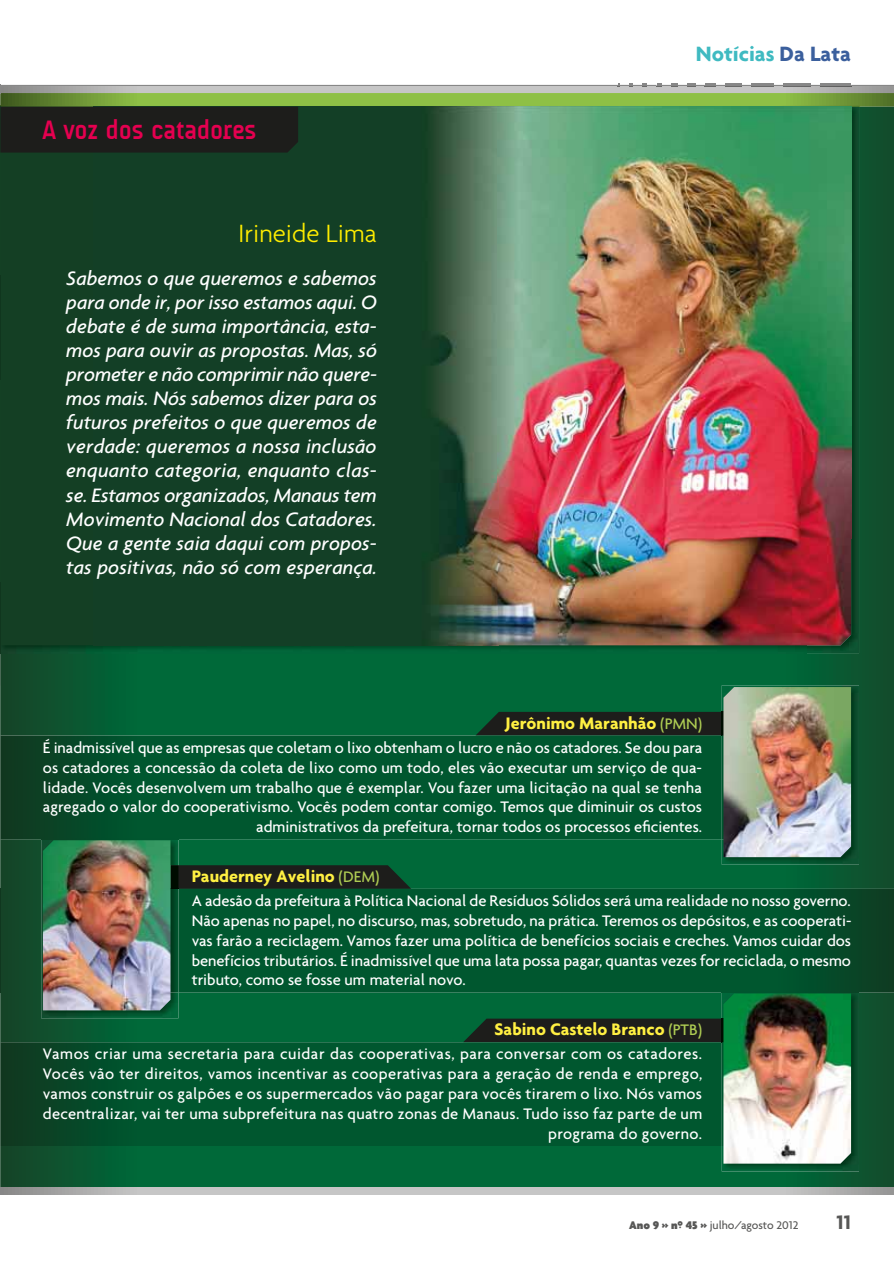
<style>
.page{position:relative;width:894px;height:1264px;background:#fff}
.page>*{position:absolute;margin:0;border:0;box-sizing:border-box;transform-origin:0 0}
.t1{font:700 27px "A Udimat";letter-spacing:-.01em;color:#e50050}
.t2{font:300 27px "Agenda";color:#ffed00}
.t3{font:700 22.35px "Agenda";color:#3fbac1}
.t4{font:italic 500 21px/24px "Agenda";letter-spacing:.005em;color:#fff;text-align:justify}
.t5{font:700 21px "Agenda";color:#575756}
.t6{font:700 18px "Agenda";color:#fff042}
.t7{font:500 16.5px/19.8px "Agenda";letter-spacing:.005em;color:#fff;text-align:right}
.t8{font:500 12px "Agenda";color:#575756}
.s1{color:#3b5f9d}
.s2{font-weight:500;font-size:16.5px;color:#aecc53}
.s3{font-weight:900}
</style>
<div class="page">
<img style="left:0;top:84px;width:894px;height:1110px">
<h1 class="t1" style="left:43px;top:119px;width:215px">A voz dos catadores</h1>
<h1 class="t2" style="left:238px;top:222px;width:140px">Irineide Lima</h1>
<p class="t4" style="left:66px;top:268px;width:312px">Sabemos o que queremos e sabemos para onde ir, por isso estamos aqui. O debate é de suma importância, esta&shy;mos para ouvir as propostas. Mas, só prometer e não comprimir não quere&shy;mos mais. Nós sabemos dizer para os futuros prefeitos o que queremos de verdade: queremos a nossa inclusão enquanto categoria, enquanto clas&shy;se. Estamos organizados, Manaus tem Movimento Nacional dos Catadores.<br>Que a gente saia daqui com propos&shy;tas positivas, não só com esperança.</p>
<h2 class="t3" style="left:696px;top:45px;width:157px">Notícias <span class="s1">Da Lata</span></h2>
<p class="t6" style="left:505px;top:716px;width:198px">Jerônimo Maranhão <span class="s2">(PMN)</span></p>
<p class="t7" style="left:43px;top:739px;width:661px">É inadmissível que as empresas que coletam o lixo obtenham o lucro e não os catadores. Se dou para os catadores a concessão da coleta de lixo como um todo, eles vão executar um serviço de qua&shy;lidade. Vocês desenvolvem um trabalho que é exemplar. Vou fazer uma licitação na qual se tenha agregado o valor do cooperativismo. Vocês podem contar comigo. Temos que diminuir os custos administrativos da prefeitura, tornar todos os processos eficientes.</p>
<p class="t6" style="left:192px;top:869px;width:189px">Pauderney Avelino <span class="s2">(DEM)</span></p>
<p class="t7" style="left:192px;top:892px;width:661px;text-align:justify">A adesão da prefeitura à Política Nacional de Resíduos Sólidos será uma realidade no nosso governo.<br>Não apenas no papel, no discurso, mas, sobretudo, na prática. Teremos os depósitos, e as cooperati&shy;vas farão a reciclagem. Vamos fazer uma política de benefícios sociais e creches. Vamos cuidar dos benefícios tributários. É inadmissível que uma lata possa pagar, quantas vezes for reciclada, o mesmo tributo, como se fosse um material novo.</p>
<p class="t6" style="left:494px;top:1022px;width:209px">Sabino Castelo Branco <span class="s2">(PTB)</span></p>
<p class="t7" style="left:43px;top:1045px;width:661px">Vamos criar uma secretaria para cuidar das cooperativas, para conversar com os catadores.<br>Vocês vão ter direitos, vamos incentivar as cooperativas para a geração de renda e emprego, vamos construir os galpões e os supermercados vão pagar para vocês tirarem o lixo. Nós vamos decentralizar, vai ter uma subprefeitura nas quatro zonas de Manaus. Tudo isso faz parte de um programa do governo.</p>
<p class="t8" style="left:629px;top:1220px;width:171px"><span class="s3">Ano 9 » nº 45 »</span> julho/agosto 2012</p>
<p class="t5" style="left:836px;top:1214px;width:16px">11</p>
</div>
